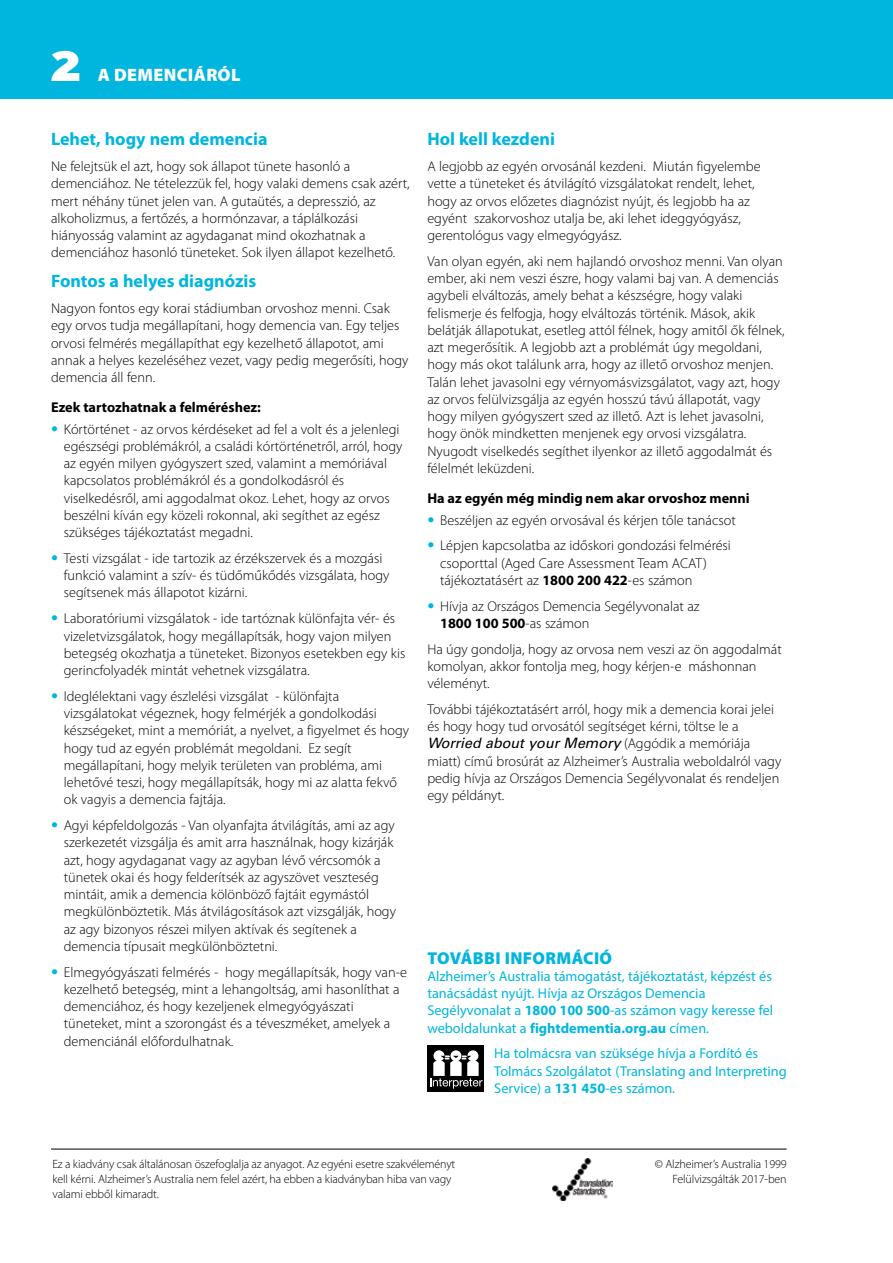
<style>
.page{position:relative;width:893px;height:1263px;background:#fff}
.page>*{position:absolute;margin:0;border:0;box-sizing:border-box;transform-origin:0 0}
.t1{font:900 42px "Augustus";color:#fff}
.t2{font:700 18px "Myriad Pro";color:#00b6de}
.t3{font:900 18px "Myriad Pro";letter-spacing:.02em;color:#fff}
.t4{font:900 17.25px "Myriad Pro";letter-spacing:.02em;color:#00b6de}
.t5{font:300 14.25px/17.2px "Myriad Pro";color:#000}
.t6{font:14.25px/17.2px "Myriad Pro";color:#00b6de}
.t7{font:700 14.25px "Myriad Pro";color:#000}
.t8{font:italic 14.25px "Univers LT Std";color:#000}
.t9{font:300 12px/15px "Myriad Pro";letter-spacing:-.01em;color:#000}
.s1{font-family:"Univers";color:#00b6de}
.s2{font-weight:700}
.s3{font-family:"Myriad Pro";font-weight:300;font-style:normal}
</style>
<div class="page">
<div style="left:0;top:0;width:893px;height:99px;background:#00b6de"></div>
<hr style="left:51px;top:1149px;width:736px;height:1px;background:#000">
<div style="left:427px;top:1046px;width:57px;height:46px;background:#000"></div>
<div style="left:467px;top:1050px;width:11px;height:11px;background:#fff;border-radius:50%"></div>
<div style="left:433px;top:1050px;width:11px;height:11px;background:#fff;border-radius:50%"></div>
<div style="left:450px;top:1050px;width:11px;height:11px;background:#fff;border-radius:50%"></div>
<svg style="left:430px;top:1055px;width:53px;height:34px"></svg>
<img style="left:553px;top:1159px;width:60px;height:41px">
<h1 class="t1" style="left:51px;top:41px;width:31px">2</h1>
<p class="t3" style="left:98px;top:63px;width:144px">A DEMENCIÁRÓL</p>
<p class="t2" style="left:51px;top:128px;width:218px">Lehet, hogy nem demencia</p>
<p class="t5" style="left:51px;top:158px;width:360px">Ne felejtsük el azt, hogy sok állapot tünete hasonló a demenciához. Ne tételezzük fel, hogy valaki demens csak azért, mert néhány tünet jelen van. A gutaütés, a depresszió, az alkoholizmus, a fertőzés, a hormónzavar, a táplálkozási hiányosság valamint az agydaganat mind okozhatnak a demenciához hasonló tüneteket. Sok ilyen állapot kezelhető.</p>
<p class="t2" style="left:51px;top:270px;width:207px">Fontos a helyes diagnózis</p>
<p class="t5" style="left:51px;top:300px;width:359px">Nagyon fontos egy korai stádiumban orvoshoz menni. Csak egy orvos tudja megállapítani, hogy demencia van. Egy teljes orvosi felmérés megállapíthat egy kezelhető állapotot, ami annak a helyes kezeléséhez vezet, vagy pedig megerősíti, hogy demencia áll fenn.</p>
<p class="t7" style="left:51px;top:398px;width:211px">Ezek tartozhatnak a felméréshez:</p>
<p class="t5" style="left:64px;top:420px;width:340px;text-indent:-13px"><span class="s1">•</span> Kórtörténet - az orvos kérdéseket ad fel a volt és a jelenlegi egészségi problémákról, a családi kórtörténetről, arról, hogy az egyén milyen gyógyszert szed, valamint a memóriával kapcsolatos problémákról és a gondolkodásról és viselkedésről, ami aggodalmat okoz. Lehet, hogy az orvos beszélni kíván egy közeli rokonnal, aki segíthet az egész szükséges tájékoztatást megadni.</p>
<p class="t5" style="left:64px;top:549px;width:327px;text-indent:-13px"><span class="s1">•</span> Testi vizsgálat - ide tartozik az érzékszervek és a mozgási funkció valamint a szív- és tüdőműkődés vizsgálata, hogy segítsenek más állapotot kizárni.</p>
<p class="t5" style="left:64px;top:610px;width:343px;text-indent:-13px"><span class="s1">•</span> Laboratóriumi vizsgálatok - ide tartóznak különfajta vér- és vizeletvizsgálatok, hogy megállapítsák, hogy vajon milyen betegség okozhatja a tüneteket. Bizonyos esetekben egy kis gerincfolyadék mintát vehetnek vizsgálatra.</p>
<p class="t5" style="left:64px;top:687px;width:347px;text-indent:-13px"><span class="s1">•</span> Ideglélektani vagy észlelési vizsgálat - különfajta vizsgálatokat végeznek, hogy felmérjék a gondolkodási készségeket, mint a memóriát, a nyelvet, a figyelmet és hogy hogy tud az egyén problémát megoldani. Ez segít megállapítani, hogy melyik területen van probléma, ami lehetővé teszi, hogy megállapítsák, hogy mi az alatta fekvő ok vagyis a demencia fajtája.</p>
<p class="t5" style="left:64px;top:816px;width:334px;text-indent:-13px"><span class="s1">•</span> Agyi képfeldolgozás - Van olyanfajta átvilágítás, ami az agy szerkezetét vizsgálja és amit arra használnak, hogy kizárják azt, hogy agydaganat vagy az agyban lévő vércsomók a tünetek okai és hogy felderítsék az agyszövet veszteség mintáit, amik a demencia kölönböző fajtáit egymástól megkülönböztetik. Más átvilágosítások azt vizsgálják, hogy az agy bizonyos részei milyen aktívak és segítenek a demencia típusait megkülönböztetni.</p>
<p class="t5" style="left:64px;top:963px;width:345px;text-indent:-13px"><span class="s1">•</span> Elmegyógyászati felmérés - hogy megállapítsák, hogy van-e kezelhető betegség, mint a lehangoltság, ami hasonlíthat a demenciához, és hogy kezeljenek elmegyógyászati tüneteket, mint a szorongást és a téveszméket, amelyek a demenciánál előfordulhatnak.</p>
<p class="t2" style="left:427px;top:128px;width:129px">Hol kell kezdeni</p>
<p class="t5" style="left:427px;top:158px;width:335px">A legjobb az egyén orvosánál kezdeni. Miután figyelembe vette a tüneteket és átvilágító vizsgálatokat rendelt, lehet, hogy az orvos előzetes diagnózist nyújt, és legjobb ha az egyént szakorvoshoz utalja be, aki lehet ideggyógyász, gerentológus vagy elmegyógyász.</p>
<p class="t5" style="left:427px;top:252px;width:359px">Van olyan egyén, aki nem hajlandó orvoshoz menni. Van olyan ember, aki nem veszi észre, hogy valami baj van. A demenciás agybeli elváltozás, amely behat a készségre, hogy valaki felismerje és felfogja, hogy elváltozás történik. Mások, akik belátják állapotukat, esetleg attól félnek, hogy amitől ők félnek, azt megerősítik. A legjobb azt a problémát úgy megoldani, hogy más okot találunk arra, hogy az illető orvoshoz menjen.<br>Talán lehet javasolni egy vérnyomásvizsgálatot, vagy azt, hogy az orvos felülvizsgálja az egyén hosszú távú állapotát, vagy hogy milyen gyógyszert szed az illető. Azt is lehet javasolni, hogy önök mindketten menjenek egy orvosi vizsgálatra.<br>Nyugodt viselkedés segíthet ilyenkor az illető aggodalmát és félelmét leküzdeni.</p>
<p class="t7" style="left:427px;top:489px;width:324px">Ha az egyén még mindig nem akar orvoshoz menni</p>
<p class="t5" style="left:427px;top:511px;width:310px"><span class="s1">•</span> Beszéljen az egyén orvosával és kérjen tőle tanácsot</p>
<p class="t5" style="left:440px;top:537px;width:292px;text-indent:-13px"><span class="s1">•</span> Lépjen kapcsolatba az időskori gondozási felmérési csoporttal (Aged Care Assessment Team ACAT) tájékoztatásért az <span class="s2">1800 200 422</span>-es számon</p>
<p class="t5" style="left:440px;top:597px;width:261px;text-indent:-13px"><span class="s1">•</span> Hívja az Országos Demencia Segélyvonalat az<br><span class="s2">1800 100 500</span>-as számon</p>
<p class="t5" style="left:427px;top:640px;width:356px">Ha úgy gondolja, hogy az orvosa nem veszi az ön aggodalmát komolyan, akkor fontolja meg, hogy kérjen-e máshonnan véleményt.</p>
<p class="t5" style="left:427px;top:700px;width:348px">További tájékoztatásért arról, hogy mik a demencia korai jelei és hogy hogy tud orvosától segítséget kérni, töltse le a</p>
<p class="t8" style="left:427px;top:735px;width:324px">Worried about your Memory <span class="s3">(Aggódik a memóriája</span></p>
<p class="t5" style="left:427px;top:752px;width:355px">miatt) című brosúrát az Alzheimer’s Australia weboldalról vagy pedig hívja az Országos Demencia Segélyvonalat és rendeljen egy példányt.</p>
<p class="t4" style="left:427px;top:946px;width:186px">TOVÁBBI INFORMÁCIÓ</p>
<p class="t6" style="left:427px;top:967px;width:347px">Alzheimer’s Australia támogatást, tájékoztatást, képzést és tanácsádást nyújt. Hívja az Országos Demencia Segélyvonalat a <span class="s2">1800 100 500</span>-as számon vagy keresse fel weboldalunkat a <span class="s2">fightdementia.org.au</span> címen.</p>
<p class="t6" style="left:494px;top:1045px;width:294px">Ha tolmácsra van szüksége hívja a Fordító és<br>Tolmács Szolgálatot (Translating and Interpreting<br>Service) a <span class="s2">131 450</span>-es számon.</p>
<p class="t9" style="left:52px;top:1156px;width:404px">Ez a kiadvány csak általánosan öszefoglalja az anyagot. Az egyéni esetre szakvéleményt kell kérni. Alzheimer’s Australia nem felel azért, ha ebben a kiadványban hiba van vagy valami ebből kimaradt.</p>
<p class="t9" style="left:655px;top:1156px;width:133px;text-align:right">© Alzheimer’s Australia 1999<br>Felülvizsgálták 2017-ben</p>
</div>
